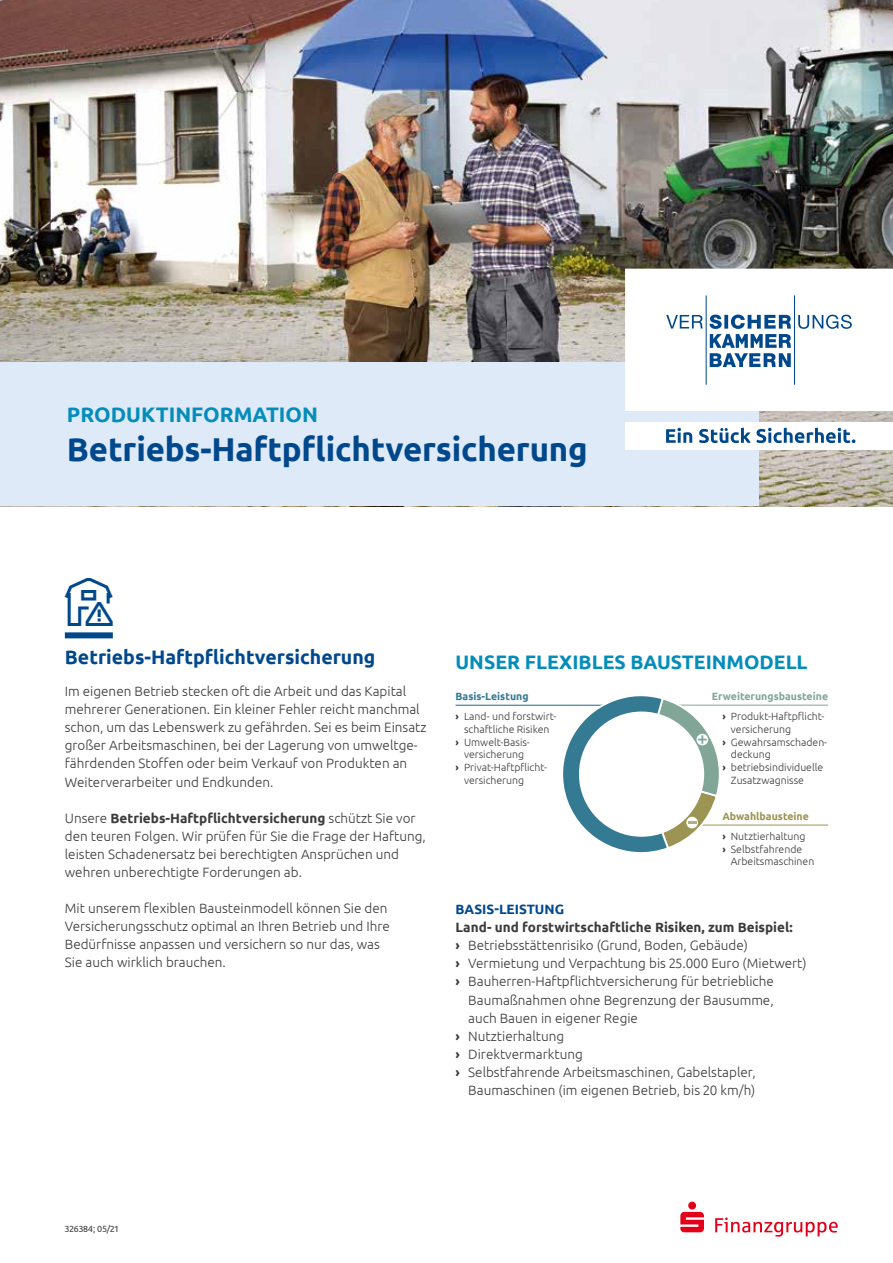
<style>
.page{position:relative;width:893px;height:1263px;background:#fff}
.page>*{position:absolute;margin:0;border:0;box-sizing:border-box;transform-origin:0 0}
.t1{font:700 33px "Ubuntu";letter-spacing:-.005em;color:#00488c}
.t2{font:700 21px "Ubuntu";color:#048dbb}
.t3{font:700 19.5px "Ubuntu";color:#00488c}
.t4{font:700 19.5px "Ubuntu";color:#048dbb}
.t5{font:300 13.5px/18.1px "Ubuntu";color:#3b3b3a}
.t6{font:700 13.5px "Ubuntu";color:#3b3b3a}
.t7{font:700 13.5px "Ubuntu";color:#00488c}
.t8{font:300 10.5px/19.4px "Ubuntu";color:#3b3b3a}
.t9{font:700 10.5px/19.4px "Ubuntu";color:#81a698}
.t10{font:700 10.5px/19.4px "Ubuntu";color:#9c9452}
.t11{font:9px "Ubuntu";color:#3b3b3a}
.s1{font-weight:700}
.s2{font-weight:700;color:#347a93}
.s3{color:#3b3b3a}
.s4{font-weight:300;color:#3b3b3a}
</style>
<div class="page">
<img style="left:0;top:0;width:893px;height:506px">
<div style="left:0;top:363px;width:759px;height:143px;background:#deeaf8"></div>
<div style="left:65px;top:632px;width:48px;height:6px;background:#00488c"></div>
<hr style="left:455px;top:705px;width:151px;height:1px;background:#347a93">
<hr style="left:678px;top:705px;width:150px;height:1px;background:#81a698">
<hr style="left:678px;top:825px;width:150px;height:1px;background:#9c9452">
<svg style="left:552px;top:696px;width:177px;height:157px"></svg>
<svg style="left:680px;top:1202px;width:158px;height:34px"></svg>
<div style="left:625px;top:269px;width:268px;height:142px;background:#fff"></div>
<div style="left:625px;top:422px;width:268px;height:27px;background:#fff"></div>
<svg style="left:666px;top:295px;width:186px;height:90px"></svg>
<svg style="left:666px;top:428px;width:26px;height:15px"></svg>
<svg style="left:699px;top:428px;width:156px;height:15px"></svg>
<h2 class="t2" style="left:67px;top:402px;width:253px">PRODUKTINFORMATION</h2>
<h1 class="t1" style="left:67px;top:430px;width:522px">Betriebs-Haftpflichtversicherung</h1>
<h3 class="t3" style="left:65px;top:645px;width:312px">Betriebs-Haftpflichtversicherung</h3>
<p class="t5" style="left:65px;top:682px;width:363px">Im eigenen Betrieb stecken oft die Arbeit und das Kapital mehrerer Generationen. Ein kleiner Fehler reicht manchmal schon, um das Lebenswerk zu gefährden. Sei es beim Einsatz großer Arbeitsmaschinen, bei der Lagerung von umweltge&shy;fährdenden Stoffen oder beim Verkauf von Produkten an Weiterverarbeiter und Endkunden.</p>
<p class="t5" style="left:65px;top:808px;width:362px">Unsere <span class="s1">Betriebs-Haftpflichtversicherung</span> schützt Sie vor den teuren Folgen. Wir prüfen für Sie die Frage der Haftung, leisten Schadenersatz bei berechtigten Ansprüchen und wehren unberechtigte Forderungen ab.</p>
<p class="t5" style="left:65px;top:899px;width:326px">Mit unserem flexiblen Bausteinmodell können Sie den Versicherungsschutz optimal an Ihren Betrieb und Ihre Bedürfnisse anpassen und versichern so nur das, was Sie auch wirklich brauchen.</p>
<h3 class="t4" style="left:455px;top:650px;width:354px">UNSER FLEXIBLES BAUSTEINMODELL</h3>
<p class="t8" style="left:455px;top:687px;width:102px"><span class="s2">Basis-Leistung<br></span><span class="s1">›</span> Land- und forstwirt-</p>
<p class="t8" style="left:464px;top:719px;width:87px">schaftliche Risiken</p>
<p class="t8" style="left:455px;top:732px;width:76px"><span class="s1">›</span> Umwelt-Basis-</p>
<p class="t8" style="left:464px;top:745px;width:62px">versicherung</p>
<p class="t8" style="left:455px;top:758px;width:93px"><span class="s1">›</span> Privat-Haftpflicht-</p>
<p class="t8" style="left:464px;top:770px;width:62px">versicherung</p>
<p class="t9" style="left:722px;top:687px;width:107px;text-indent:-11px">Erweiterungsbausteine <span class="s3">›</span> <span class="s4">Produkt-Haftpflicht-</span></p>
<p class="t8" style="left:731px;top:719px;width:62px">versicherung</p>
<p class="t8" style="left:722px;top:732px;width:106px"><span class="s1">›</span> Gewahrsamschaden-</p>
<p class="t8" style="left:731px;top:745px;width:41px">deckung</p>
<p class="t8" style="left:722px;top:758px;width:102px"><span class="s1">›</span> betriebsindividuelle</p>
<p class="t8" style="left:731px;top:770px;width:75px">Zusatzwagnisse</p>
<p class="t10" style="left:722px;top:807px;width:88px">Abwahlbausteine <span class="s3">›</span> <span class="s4">Nutztierhaltung</span></p>
<p class="t8" style="left:731px;top:842px;width:85px;line-height:12.9px;text-indent:-9px"><span class="s1">›</span> Selbstfahrende<br>Arbeitsmaschinen</p>
<p class="t7" style="left:455px;top:901px;width:110px">BASIS-LEISTUNG</p>
<p class="t6" style="left:455px;top:919px;width:339px">Land- und forstwirtschaftliche Risiken, zum Beispiel:</p>
<p class="t5" style="left:455px;top:936px;width:294px"><span class="s1">›</span> Betriebsstättenrisiko (Grund, Boden, Gebäude)</p>
<p class="t5" style="left:455px;top:954px;width:353px"><span class="s1">›</span> Vermietung und Verpachtung bis 25.000 Euro (Mietwert)</p>
<p class="t5" style="left:455px;top:972px;width:320px"><span class="s1">›</span> Bauherren-Haftpflichtversicherung für betriebliche</p>
<p class="t5" style="left:468px;top:990px;width:307px">Baumaßnahmen ohne Begrenzung der Bausumme,</p>
<p class="t5" style="left:468px;top:1008px;width:171px">auch Bauen in eigener Regie</p>
<p class="t5" style="left:455px;top:1026px;width:110px"><span class="s1">›</span> Nutztierhaltung</p>
<p class="t5" style="left:455px;top:1044px;width:129px"><span class="s1">›</span> Direktvermarktung</p>
<p class="t5" style="left:455px;top:1062px;width:302px"><span class="s1">›</span> Selbstfahrende Arbeitsmaschinen, Gabelstapler,</p>
<p class="t5" style="left:468px;top:1081px;width:289px">Baumaschinen (im eigenen Betrieb, bis 20 km/h)</p>
<p class="t11" style="left:65px;top:1223px;width:55px">326384; 05/21</p>
</div>
